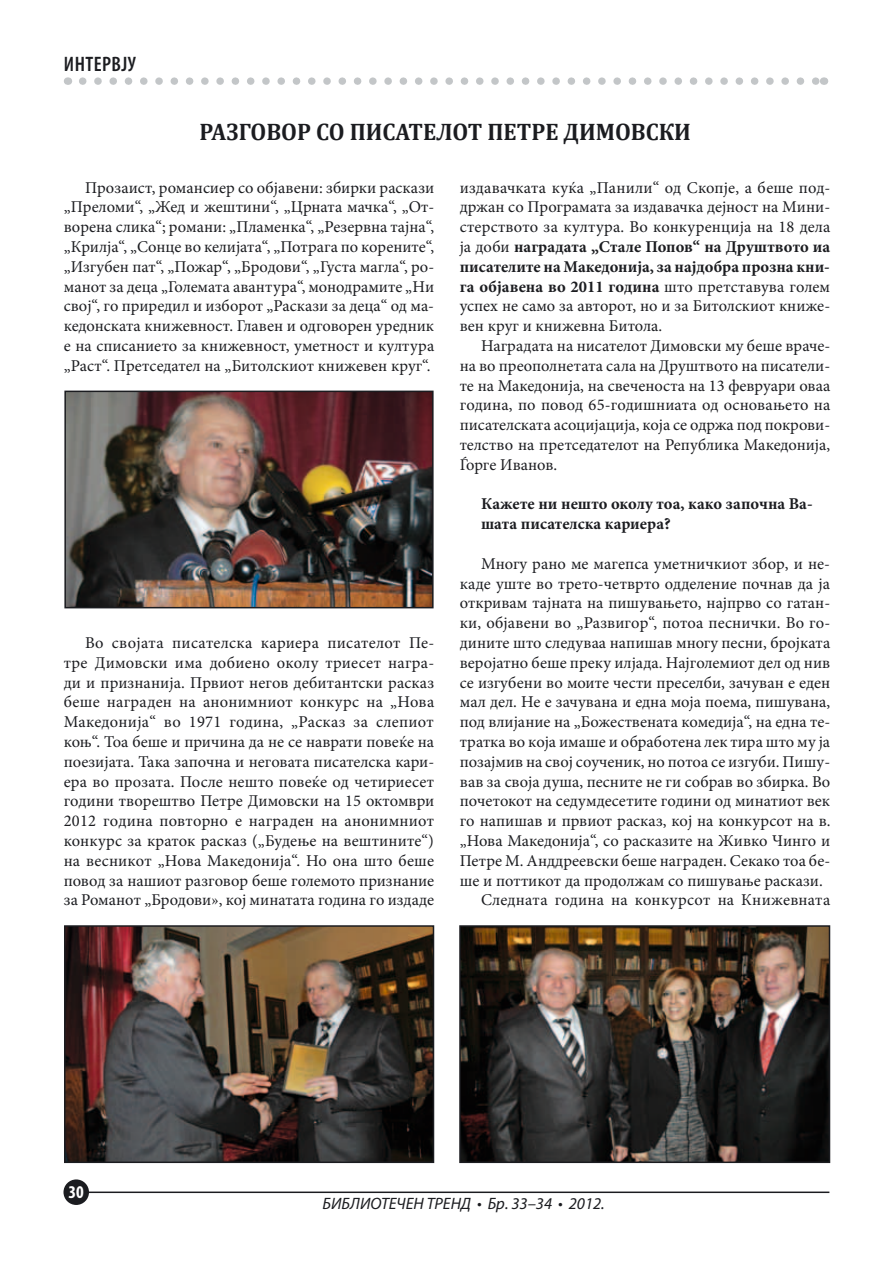
<style>
.page{position:relative;width:893px;height:1263px;background:#fff}
.page>*{position:absolute;margin:0;border:0;box-sizing:border-box;transform-origin:0 0}
.t1{font:700 24px "Cambria";color:#1b1c20;scale:.95 1}
.t2{font:600 condensed 21px "Myriad Pro";letter-spacing:.02em;color:#1b1c20}
.t3{font:700 condensed 18px "Myriad Pro";color:#fff}
.t4{font:16.5px/19.8px "Minion Pro";color:#1b1c20;text-align:justify}
.t5{font:700 16.5px/19.8px "Minion Pro";color:#1b1c20}
.t6{font:italic 16.5px "Myriad Pro";color:#1b1c20}
.s1{font-weight:700}
</style>
<div class="page">
<div style="left:63px;top:1179px;width:26px;height:26px;background:#1b1c20;border-radius:50%"></div>
<hr style="left:89px;top:1191px;width:740px;height:2px;background:#1b1c20">
<svg style="left:83px;top:77px;width:733px;height:8px"></svg>
<img style="left:67px;top:394px;width:364px;height:211px">
<div style="left:64px;top:391px;width:370px;height:217px;border:2px solid #1b1c20"></div>
<img style="left:67px;top:928px;width:364px;height:232px">
<div style="left:64px;top:925px;width:370px;height:238px;border:2px solid #1b1c20"></div>
<img style="left:462px;top:928px;width:365px;height:232px">
<div style="left:459px;top:925px;width:371px;height:238px;border:2px solid #1b1c20"></div>
<p class="t2" style="left:64px;top:52px;width:73px">ИНТЕРВЈУ</p>
<h1 class="t1" style="left:200px;top:117px;width:519px">Разговор со писателот Петре Димовски</h1>
<p class="t4" style="left:64px;top:177px;width:372px;text-indent:21px">Прозаист, романсиер со објавени: збирки раскази „Преломи“, „Жед и жештини“, „Црната мачка“, „От&shy;ворена слика“; романи: „Пламенка“, „Резервна тајна“, „Крилја“, „Сонце во келијата“, „Потрага по корените“, „Изгубен пат“, „Пожар“, „Бродови“, „Густа магла“, ро&shy;манот за деца „Големата авантура“, монодрамите „Ни свој“, го приредил и изборот „Раскази за деца“ од ма&shy;кедонската книжевност. Главен и одговорен уредник е на списанието за книжевност, уметност и култура „Раст“. Претседател на „Битолскиот книжевен круг“.</p>
<p class="t4" style="left:460px;top:177px;width:372px">издавачката куќа „Панили“ од Скопје, a беше под&shy;држан со Програмата за издавачка дејност на Мини&shy;стерството за култура. Во конкуренција на 18 дела ја доби <span class="s1">наградата „Стале Попов“ на Друштвото иа писателите на Македонија, за најдобра прозна кни&shy;га објавена во 2011 година</span> што претставува голем успех не само за авторот, но и за Битолскиот книже&shy;вен круг и книжевна Битола.</p>
<p class="t4" style="left:460px;top:336px;width:372px;text-indent:21px">Наградата на нисателот Димовски му беше враче&shy;на во преополнетата сала на Друштвото на писатели&shy;те на Македонија, на свеченоста на 13 февруари оваа година, по повод 65-годишниата од основањето на писателската асоцијација, која се одржа под покрови&shy;телство на претседателот на Република Македонија, Ѓорге Иванов.</p>
<p class="t5" style="left:481px;top:494px;width:333px">Кажете ни нешто околу тоа, како започна Ва&shy;шата писателска кариера?</p>
<p class="t4" style="left:481px;top:554px;width:351px">Многу рано ме магепса уметничкиот збор, и не-</p>
<p class="t4" style="left:460px;top:573px;width:372px">каде уште во трето-четврто одделение почнав да ја</p>
<p class="t4" style="left:460px;top:593px;width:372px">откривам тајната на пишувањето, најпрво со гатан-</p>
<p class="t4" style="left:460px;top:613px;width:372px">ки, објавени во „Развигор“, потоа песнички. Во го-</p>
<p class="t4" style="left:460px;top:633px;width:372px">дините што следуваа напишав многу песни, бројката</p>
<p class="t4" style="left:460px;top:653px;width:372px">веројатно беше преку илјада. Најголемиот дел од нив</p>
<p class="t4" style="left:460px;top:672px;width:372px">се изгубени во моите чести преселби, зачуван е еден</p>
<p class="t4" style="left:460px;top:692px;width:372px">мал дел. Не е зачувана и една моја поема, пишувана,</p>
<p class="t4" style="left:460px;top:712px;width:372px">под влијание на „Божествената комедија“, на една те-</p>
<p class="t4" style="left:460px;top:732px;width:372px">тратка во која имаше и обработена лек тира што му ја</p>
<p class="t4" style="left:460px;top:752px;width:372px">позајмив на свој соученик, но потоа се изгуби. Пишу-</p>
<p class="t4" style="left:460px;top:771px;width:372px">вав за своја душа, песните не ги собрав во збирка. Во</p>
<p class="t4" style="left:460px;top:791px;width:372px">почетокот на седумдесетите години од минатиот век</p>
<p class="t4" style="left:460px;top:811px;width:372px">го напишав и првиот расказ, кој на конкурсот на в.</p>
<p class="t4" style="left:460px;top:831px;width:372px">„Нова Македонија“, со расказите на Живко Чинго и</p>
<p class="t4" style="left:460px;top:851px;width:372px">Петре М. Анддреевски беше награден. Секако тоа бе-</p>
<p class="t4" style="left:460px;top:870px;width:365px">ше и поттикот да продолжам со пишување раскази.</p>
<p class="t4" style="left:481px;top:890px;width:351px">Следната година на конкурсот на Книжевната</p>
<p class="t4" style="left:64px;top:633px;width:372px;text-indent:21px">Во својата писателска кариера писателот Пе&shy;тре Димовски има добиено околу триесет награ&shy;ди и признанија. Првиот негов дебитантски расказ беше награден на анонимниот конкурс на „Нова Македонија“ во 1971 година, „Расказ за слепиот коњ“. Тоа беше и причина да не се наврати повеќе на поезијата. Така започна и неговата писателска кари&shy;ера во прозата. После нешто повеќе од четириесет години творештво Петре Димовски на 15 октомври 2012 година повторно е награден на анонимниот конкурс за краток расказ („Будење на вештините“) на весникот „Нова Македонија“. Но она што беше повод за нашиот разговор беше големото признание за Романот „Бродови», кој минатата година го издаде</p>
<p class="t3" style="left:69px;top:1181px;width:17px">30</p>
<p class="t6" style="left:323px;top:1193px;width:284px">БИБЛИОТЕЧЕН ТРЕНД • Бр. 33–34 • 2012.</p>
</div>
